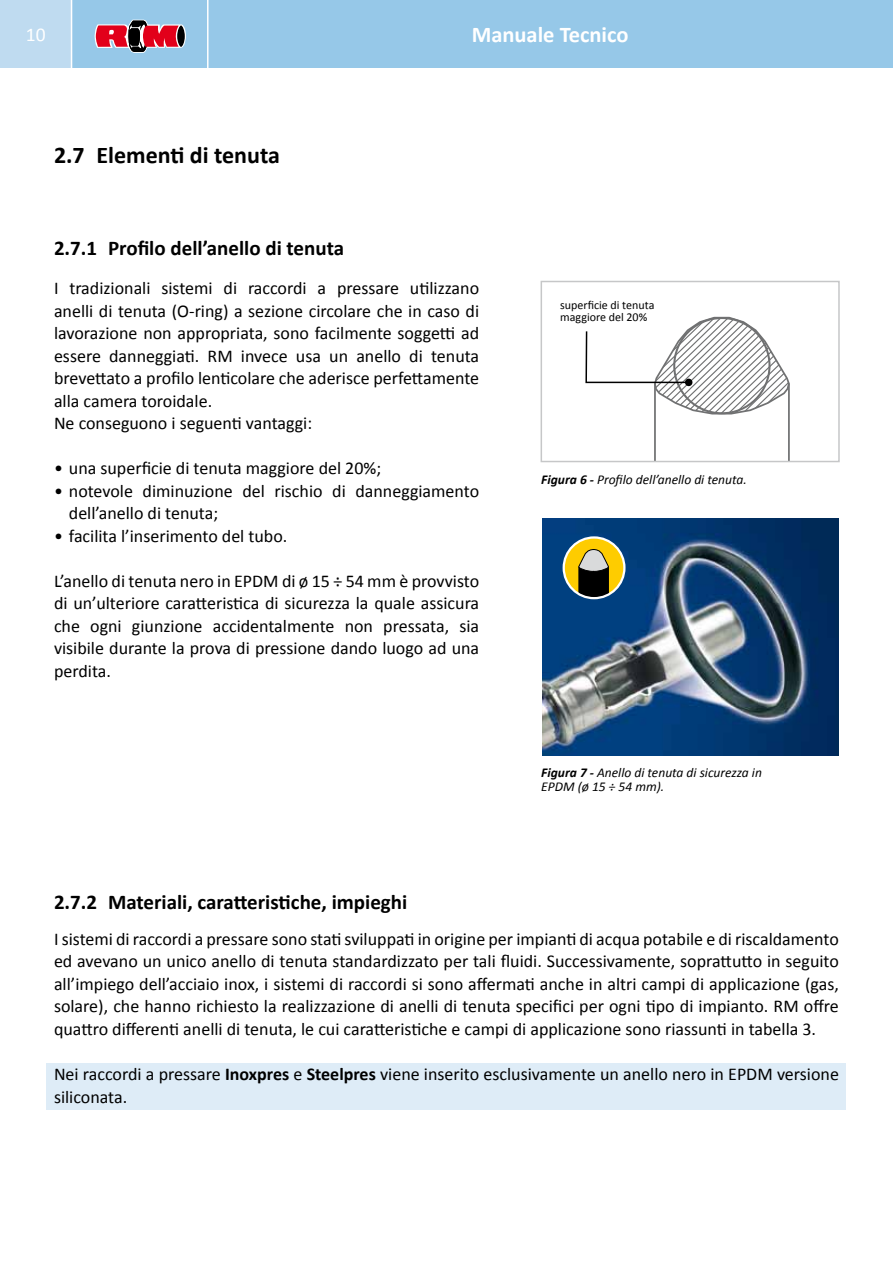
<style>
.page{position:relative;width:893px;height:1263px;background:#fff}
.page>*{position:absolute;margin:0;border:0;box-sizing:border-box;transform-origin:0 0}
.t1{font:700 24px "Calibri";color:#000}
.t2{font:700 22.5px "Calibri";color:#fff}
.t3{font:700 21px "Calibri";color:#000}
.t4{font:19.5px "Calibri";color:#fff}
.t5{font:18px/22.5px "Calibri";color:#000}
.t6{font:italic 13.5px/13.5px "Calibri";color:#000}
.t7{font:12px/12px "Calibri";color:#000}
.s1{font-weight:700}
</style>
<div class="page">
<div style="left:0;top:0;width:893px;height:68px;background:#96c8e8"></div>
<div style="left:0;top:0;width:71px;height:68px;background:#bfdbf0"></div>
<hr style="left:71px;top:0;width:1px;height:68px;background:#fff">
<hr style="left:207px;top:0;width:2px;height:68px;background:#fff">
<svg style="left:95px;top:20px;width:91px;height:33px"></svg>
<div style="left:177px;top:26px;width:8px;height:21px;background:#000;border-radius:50%"></div>
<img style="left:542px;top:518px;width:297px;height:238px">
<div style="left:47px;top:1063px;width:799px;height:47px;background:#deecf7"></div>
<hr style="left:654px;top:384px;width:2px;height:77px;background:#707172">
<hr style="left:788px;top:384px;width:2px;height:77px;background:#707172">
<svg style="left:585px;top:316px;width:205px;height:99px"></svg>
<div style="left:541px;top:281px;width:299px;height:181px;border:2px solid #c6c7c8"></div>
<div style="left:564px;top:537px;width:60px;height:61px;background:#fecc00;border-radius:50%"></div>
<svg style="left:578px;top:549px;width:31px;height:49px"></svg>
<div style="left:563px;top:536px;width:62px;height:63px;border:2px solid #fff;border-radius:50%"></div>
<p class="t4" style="left:26px;top:23px;width:21px">10</p>
<p class="t2" style="left:472px;top:21px;width:158px">Manuale Tecnico</p>
<h1 class="t1" style="left:54px;top:140px;width:227px">2.7 Elementi di tenuta</h1>
<p class="t3" style="left:54px;top:235px;width:292px">2.7.1 Profilo dell’anello di tenuta</p>
<p class="t5" style="left:54px;top:276px;width:427px">I tradizionali sistemi di raccordi a pressare utilizzano anelli di tenuta (O-ring) a sezione circolare che in caso di lavorazione non appropriata, sono facilmente soggetti ad essere danneggiati. RM invece usa un anello di tenuta brevettato a profilo lenticolare che aderisce perfettamente alla camera toroidale.<br>Ne conseguono i seguenti vantaggi:</p>
<p class="t5" style="left:54px;top:456px;width:329px">• una superficie di tenuta maggiore del 20%;</p>
<p class="t5" style="left:69px;top:479px;width:412px;text-indent:-15px">• notevole diminuzione del rischio di danneggiamento dell’anello di tenuta;</p>
<p class="t5" style="left:54px;top:524px;width:235px">• facilita l’inserimento del tubo.</p>
<p class="t5" style="left:54px;top:569px;width:427px;text-align:justify">L’anello di tenuta nero in EPDM di ø 15 ÷ 54 mm è provvisto di un’ulteriore caratteristica di sicurezza la quale assicura che ogni giunzione accidentalmente non pressata, sia visibile durante la prova di pressione dando luogo ad una perdita.</p>
<p class="t7" style="left:560px;top:299px;width:96px">superficie di tenuta maggiore del 20%</p>
<p class="t6" style="left:541px;top:472px;width:207px"><span class="s1">Figura 6 -</span> Profilo dell’anello di tenuta.</p>
<p class="t6" style="left:541px;top:765px;width:222px"><span class="s1">Figura 7 -</span> Anello di tenuta di sicurezza in<br>EPDM (ø 15 ÷ 54 mm).</p>
<p class="t3" style="left:54px;top:889px;width:355px">2.7.2 Materiali, caratteristiche, impieghi</p>
<p class="t5" style="left:54px;top:927px;width:786px;text-align:justify">I sistemi di raccordi a pressare sono stati sviluppati in origine per impianti di acqua potabile e di riscaldamento ed avevano un unico anello di tenuta standardizzato per tali fluidi. Successivamente, soprattutto in seguito all’impiego dell’acciaio inox, i sistemi di raccordi si sono affermati anche in altri campi di applicazione (gas, solare), che hanno richiesto la realizzazione di anelli di tenuta specifici per ogni tipo di impianto. RM offre quattro differenti anelli di tenuta, le cui caratteristiche e campi di applicazione sono riassunti in tabella 3.</p>
<p class="t5" style="left:54px;top:1062px;width:786px">Nei raccordi a pressare <span class="s1">Inoxpres</span> e <span class="s1">Steelpres</span> viene inserito esclusivamente un anello nero in EPDM versione siliconata.</p>
</div>
